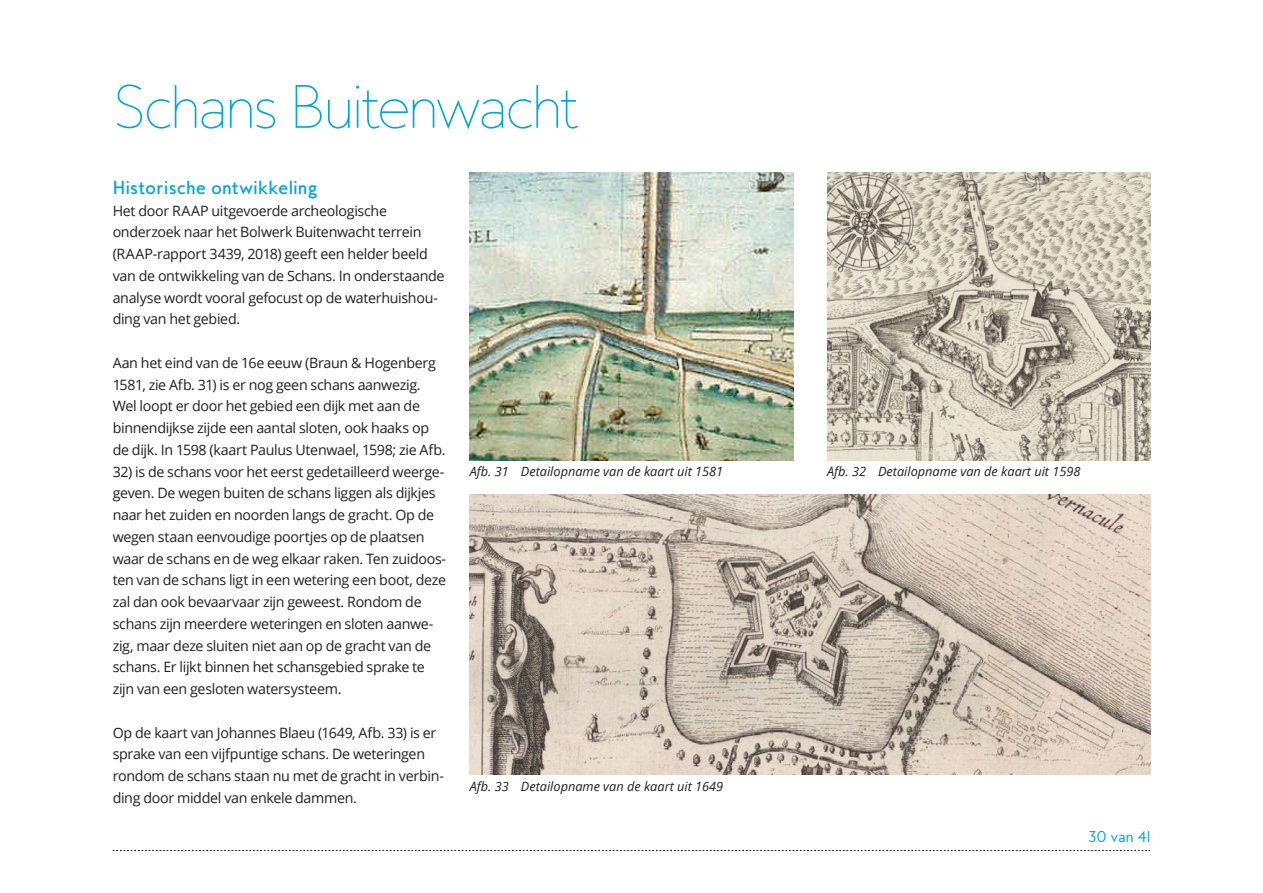
<style>
.page{position:relative;width:1263px;height:893px;background:#fff}
.page>*{position:absolute;margin:0;border:0;box-sizing:border-box;transform-origin:0 0}
.Kop_1{font:100 55.5px "MB Empire";letter-spacing:-.045em;color:#00a5da}
.Kop_3{font:500 17.25px "MB Empire";letter-spacing:.01em;color:#00a5da}
.Broodtekst{font:14.25px/21.8px "Open Sans";letter-spacing:-.02em;color:#231f20}
.t1{font:14.25px "MB Empire";letter-spacing:-.01em;color:#00a5da}
.t2{font:italic 12.75px "Open Sans";color:#231f20}
</style>
<div class="page">
<svg style="left:113px;top:850px;width:1037px;height:1px"></svg>
<img style="left:470px;top:172px;width:323px;height:288px">
<img style="left:827px;top:172px;width:323px;height:288px">
<img style="left:470px;top:494px;width:680px;height:281px">
<p class="Kop_1" style="left:113px;top:71px;width:469px">Schans Buitenwacht</p>
<p class="Kop_3" style="left:113px;top:176px;width:206px">Historische ontwikkeling</p>
<p class="Broodtekst" style="left:113px;top:199px;width:333px">Het door RAAP uitgevoerde archeologische onderzoek naar het Bolwerk Buitenwacht terrein (RAAP-rapport 3439, 2018) geeft een helder beeld van de ontwikkeling van de Schans. In onderstaande analyse wordt vooral gefocust op de waterhuishou&shy;ding van het gebied.</p>
<p class="Broodtekst" style="left:113px;top:351px;width:334px">Aan het eind van de 16e eeuw (Braun &amp; Hogenberg 1581, zie Afb. 31) is er nog geen schans aanwezig.<br>Wel loopt er door het gebied een dijk met aan de binnendijkse zijde een aantal sloten, ook haaks op de dijk. In 1598 (kaart Paulus Utenwael, 1598; zie Afb.</p>
<p class="Broodtekst" style="left:113px;top:460px;width:335px">32) is de schans voor het eerst gedetailleerd weerge&shy;geven. De wegen buiten de schans liggen als dijkjes naar het zuiden en noorden langs de gracht. Op de wegen staan eenvoudige poortjes op de plaatsen waar de schans en de weg elkaar raken. Ten zuidoos&shy;ten van de schans ligt in een wetering een boot, deze zal dan ook bevaarvaar zijn geweest. Rondom de schans zijn meerdere weteringen en sloten aanwe&shy;zig, maar deze sluiten niet aan op de gracht van de schans. Er lijkt binnen het schansgebied sprake te zijn van een gesloten watersysteem.</p>
<p class="Broodtekst" style="left:113px;top:721px;width:333px">Op de kaart van Johannes Blaeu (1649, Afb. 33) is er sprake van een vijfpuntige schans. De weteringen rondom de schans staan nu met de gracht in verbin&shy;ding door middel van enkele dammen.</p>
<p class="t2" style="left:470px;top:463px;width:255px">Afb. 31 Detailopname van de kaart uit 1581</p>
<p class="t2" style="left:827px;top:463px;width:255px">Afb. 32 Detailopname van de kaart uit 1598</p>
<p class="t2" style="left:470px;top:777px;width:255px">Afb. 33 Detailopname van de kaart uit 1649</p>
<p class="t1" style="left:1088px;top:827px;width:64px">30 van 41</p>
</div>
